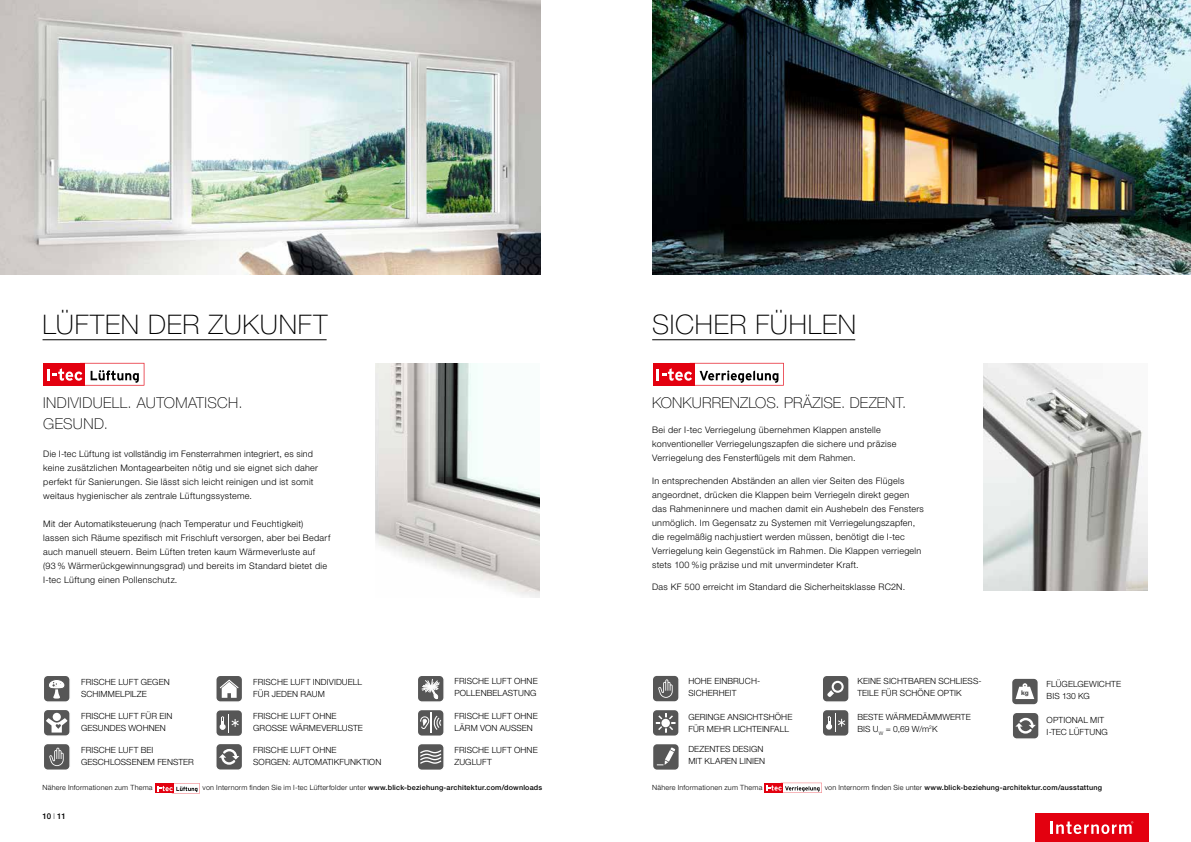
<style>
.page{position:relative;width:1191px;height:842px;background:#fff}
.page>*{position:absolute;margin:0;border:0;box-sizing:border-box;transform-origin:0 0}
.t1{font:100 27px "Helvetica Neue LT Pro";letter-spacing:.025em;color:#000}
.t2{font:100 15px/21px "Helvetica Neue LT Pro";letter-spacing:.015em;color:#000}
.t3{font:300 9px/14px "Helvetica Neue LT Pro";letter-spacing:.03em;color:#000}
.t4{font:300 8.5px/12px "Helvetica Neue LT Pro";letter-spacing:.01em;color:#000}
.t5{font:500 8px "Helvetica Neue LT Pro";color:#000}
.t6{font:300 7.2px "Helvetica Neue LT Pro";letter-spacing:.03em;color:#000}
.t7{font:500 7.2px "Helvetica Neue LT Pro";letter-spacing:.03em;color:#000}
.t8{font:800 6.4px "Helvetica Neue LT Pro";color:#565656}
.s1{font-weight:500}
.s2{font-weight:300}
.s3{font-weight:100}
</style>
<div class="page">
<img style="left:0;top:0;width:540px;height:275px">
<img style="left:375px;top:363px;width:164px;height:235px">
<img style="left:983px;top:363px;width:164px;height:227px">
<img style="left:652px;top:0;width:539px;height:275px">
<div style="left:1035px;top:813px;width:113px;height:29px;background:#e3000f"></div>
<svg style="left:1050px;top:821px;width:83px;height:13px"></svg>
<hr style="left:43px;top:340px;width:284px;height:1px;background:#000">
<hr style="left:652px;top:340px;width:203px;height:1px;background:#000">
<div style="left:43px;top:363px;width:41px;height:23px;background:#e3000f"></div>
<svg style="left:47px;top:363px;width:97px;height:23px"></svg>
<div style="left:653px;top:363px;width:41px;height:23px;background:#e3000f"></div>
<svg style="left:656px;top:363px;width:128px;height:23px"></svg>
<div style="left:156px;top:783px;width:18px;height:10px;background:#e3000f"></div>
<svg style="left:157px;top:783px;width:43px;height:10px"></svg>
<div style="left:764px;top:783px;width:18px;height:10px;background:#e3000f"></div>
<svg style="left:766px;top:783px;width:56px;height:10px"></svg>
<div style="left:417px;top:675px;width:27px;height:27px;background:#565656;border-radius:5px"></div>
<div style="left:416px;top:674px;width:29px;height:29px;border:2px solid #fff;border-radius:5px"></div>
<svg style="left:421px;top:679px;width:19px;height:20px"></svg>
<div style="left:417px;top:743px;width:27px;height:27px;background:#565656;border-radius:5px"></div>
<div style="left:416px;top:743px;width:29px;height:28px;border:2px solid #fff;border-radius:5px"></div>
<svg style="left:420px;top:750px;width:22px;height:14px"></svg>
<div style="left:417px;top:709px;width:27px;height:27px;background:#565656;border-radius:5px"></div>
<div style="left:416px;top:709px;width:29px;height:28px;border:2px solid #fff;border-radius:5px"></div>
<hr style="left:430px;top:712px;width:2px;height:21px;background:#fff">
<svg style="left:420px;top:716px;width:21px;height:14px"></svg>
<div style="left:216px;top:675px;width:27px;height:27px;background:#565656;border-radius:5px"></div>
<div style="left:215px;top:674px;width:28px;height:29px;border:2px solid #fff;border-radius:5px"></div>
<svg style="left:220px;top:679px;width:19px;height:19px"></svg>
<div style="left:43px;top:743px;width:27px;height:27px;background:#565656;border-radius:5px"></div>
<div style="left:43px;top:743px;width:28px;height:28px;border:2px solid #fff;border-radius:5px"></div>
<svg style="left:49px;top:748px;width:15px;height:18px"></svg>
<div style="left:216px;top:710px;width:27px;height:26px;background:#565656;border-radius:5px"></div>
<div style="left:215px;top:709px;width:28px;height:28px;border:2px solid #fff;border-radius:5px"></div>
<svg style="left:220px;top:714px;width:19px;height:18px"></svg>
<div style="left:216px;top:743px;width:27px;height:27px;background:#565656;border-radius:5px"></div>
<div style="left:215px;top:743px;width:28px;height:28px;border:2px solid #fff;border-radius:5px"></div>
<svg style="left:219px;top:749px;width:20px;height:16px"></svg>
<div style="left:43px;top:675px;width:27px;height:27px;background:#565656;border-radius:5px"></div>
<div style="left:43px;top:674px;width:28px;height:29px;border:2px solid #fff;border-radius:5px"></div>
<svg style="left:49px;top:680px;width:16px;height:18px"></svg>
<div style="left:43px;top:709px;width:27px;height:27px;background:#565656;border-radius:5px"></div>
<div style="left:43px;top:708px;width:28px;height:29px;border:2px solid #fff;border-radius:5px"></div>
<div style="left:53px;top:713px;width:8px;height:8px;background:#fff;border-radius:50%"></div>
<svg style="left:46px;top:718px;width:22px;height:14px"></svg>
<div style="left:1011px;top:678px;width:27px;height:27px;background:#565656;border-radius:5px"></div>
<div style="left:1010px;top:677px;width:29px;height:29px;border:2px solid #fff;border-radius:5px"></div>
<div style="left:652px;top:743px;width:27px;height:27px;background:#565656;border-radius:5px"></div>
<div style="left:651px;top:743px;width:29px;height:28px;border:2px solid #fff;border-radius:5px"></div>
<svg style="left:1015px;top:683px;width:19px;height:16px"></svg>
<div style="left:652px;top:709px;width:27px;height:27px;background:#565656;border-radius:5px"></div>
<div style="left:651px;top:709px;width:29px;height:28px;border:2px solid #fff;border-radius:5px"></div>
<svg style="left:656px;top:713px;width:19px;height:20px"></svg>
<svg style="left:657px;top:747px;width:18px;height:18px"></svg>
<div style="left:822px;top:709px;width:27px;height:27px;background:#565656;border-radius:5px"></div>
<div style="left:821px;top:709px;width:29px;height:28px;border:2px solid #fff;border-radius:5px"></div>
<svg style="left:826px;top:714px;width:19px;height:18px"></svg>
<div style="left:652px;top:675px;width:27px;height:27px;background:#565656;border-radius:5px"></div>
<div style="left:651px;top:674px;width:29px;height:29px;border:2px solid #fff;border-radius:5px"></div>
<svg style="left:658px;top:679px;width:14px;height:19px"></svg>
<div style="left:1012px;top:712px;width:27px;height:27px;background:#565656;border-radius:5px"></div>
<div style="left:1011px;top:711px;width:28px;height:29px;border:2px solid #fff;border-radius:5px"></div>
<svg style="left:1015px;top:717px;width:20px;height:17px"></svg>
<div style="left:822px;top:675px;width:27px;height:27px;background:#565656;border-radius:5px"></div>
<div style="left:821px;top:674px;width:29px;height:29px;border:2px solid #fff;border-radius:5px"></div>
<div style="left:831px;top:681px;width:12px;height:12px;border:2px solid #fff;border-radius:50%"></div>
<svg style="left:827px;top:690px;width:7px;height:7px"></svg>
<h1 class="t1" style="left:43px;top:308px;width:286px">LÜFTEN DER ZUKUNFT</h1>
<h1 class="t1" style="left:652px;top:308px;width:205px">SICHER FÜHLEN</h1>
<h2 class="t2" style="left:43px;top:392px;width:201px">INDIVIDUELL. AUTOMATISCH.<br>GESUND.</h2>
<p class="t3" style="left:43px;top:447px;width:276px">Die I-tec Lüftung ist vollständig im Fensterrahmen integriert, es sind keine zusätzlichen Montagearbeiten nötig und sie eignet sich daher perfekt für Sanierungen. Sie lässt sich leicht reinigen und ist somit weitaus hygienischer als zentrale Lüftungssysteme.</p>
<p class="t3" style="left:43px;top:517px;width:288px">Mit der Automatiksteuerung (nach Temperatur und Feuchtigkeit) lassen sich Räume spezifisch mit Frischluft versorgen, aber bei Bedarf auch manuell steuern. Beim Lüften treten kaum Wärmeverluste auf<br>(93 % Wärmerückgewinnungsgrad) und bereits im Standard bietet die I-tec Lüftung einen Pollenschutz.</p>
<h2 class="t2" style="left:652px;top:392px;width:255px">KONKURRENZLOS. PRÄZISE. DEZENT.</h2>
<p class="t3" style="left:652px;top:423px;width:246px">Bei der I-tec Verriegelung übernehmen Klappen anstelle konventioneller Verriegelungszapfen die sichere und präzise<br>Verriegelung des Fensterflügels mit dem Rahmen.</p>
<p class="t3" style="left:652px;top:473px;width:273px">In entsprechenden Abständen an allen vier Seiten des Flügels angeordnet, drücken die Klappen beim Verriegeln direkt gegen das Rahmeninnere und machen damit ein Aushebeln des Fensters unmöglich. Im Gegensatz zu Systemen mit Verriegelungszapfen, die regelmäßig nachjustiert werden müssen, benötigt die I-tec Verriegelung kein Gegenstück im Rahmen. Die Klappen verriegeln stets 100 %ig präzise und mit unvermindeter Kraft.</p>
<p class="t3" style="left:652px;top:580px;width:255px">Das KF 500 erreicht im Standard die Sicherheitsklasse RC2N.</p>
<p class="t4" style="left:81px;top:675px;width:90px">FRISCHE LUFT GEGEN<br>SCHIMMELPILZE</p>
<p class="t4" style="left:253px;top:676px;width:110px">FRISCHE LUFT INDIVIDUELL<br>FÜR JEDEN RAUM</p>
<p class="t4" style="left:454px;top:675px;width:85px">FRISCHE LUFT OHNE<br>POLLENBELASTUNG</p>
<p class="t4" style="left:81px;top:709px;width:93px">FRISCHE LUFT FÜR EIN<br>GESUNDES WOHNEN</p>
<p class="t4" style="left:253px;top:709px;width:111px">FRISCHE LUFT OHNE<br>GROSSE WÄRMEVERLUSTE</p>
<p class="t4" style="left:454px;top:709px;width:85px">FRISCHE LUFT OHNE<br>LÄRM VON AUSSEN</p>
<p class="t4" style="left:81px;top:743px;width:114px">FRISCHE LUFT BEI<br>GESCHLOSSENEM FENSTER</p>
<p class="t4" style="left:253px;top:743px;width:130px">FRISCHE LUFT OHNE<br>SORGEN: AUTOMATIKFUNKTION</p>
<p class="t4" style="left:454px;top:743px;width:85px">FRISCHE LUFT OHNE<br>ZUGLUFT</p>
<p class="t4" style="left:688px;top:675px;width:73px">HOHE EINBRUCH-<br>SICHERHEIT</p>
<p class="t4" style="left:1046px;top:678px;width:76px">FLÜGELGEWICHTE<br>BIS 130 KG</p>
<p class="t4" style="left:1046px;top:713px;width:63px">OPTIONAL MIT<br>I-TEC LÜFTUNG</p>
<p class="t4" style="left:688px;top:743px;width:78px">DEZENTES DESIGN<br>MIT KLAREN LINIEN</p>
<p class="t4" style="left:857px;top:675px;width:126px">KEINE SICHTBAREN SCHLIESS-<br>TEILE FÜR SCHÖNE OPTIK</p>
<p class="t8" style="left:1021px;top:689px;width:9px">kg</p>
<p class="t4" style="left:688px;top:711px;width:106px">GERINGE ANSICHTSHÖHE<br>FÜR MEHR LICHTEINFALL</p>
<p class="t4" style="left:857px;top:711px;width:115px">BESTE WÄRMEDÄMMWERTE<br>BIS U<sub>W</sub> = 0,69 W/m<sup>2</sup>K</p>
<p class="t6" style="left:43px;top:783px;width:112px">Nähere Informationen zum Thema</p>
<p class="t6" style="left:203px;top:783px;width:341px">von Internorm finden Sie im I-tec Lüfterfolder unter <span class="s1">www.blick-beziehung-architektur.com/downloads</span></p>
<p class="t6" style="left:652px;top:783px;width:112px">Nähere Informationen zum Thema</p>
<p class="t7" style="left:824px;top:783px;width:279px"><span class="s2">von Internorm finden Sie unter</span> www.blick-beziehung-architektur.com/ausstattung</p>
<p class="t5" style="left:43px;top:812px;width:25px">10 <span class="s3">I</span> 11</p>
</div>
